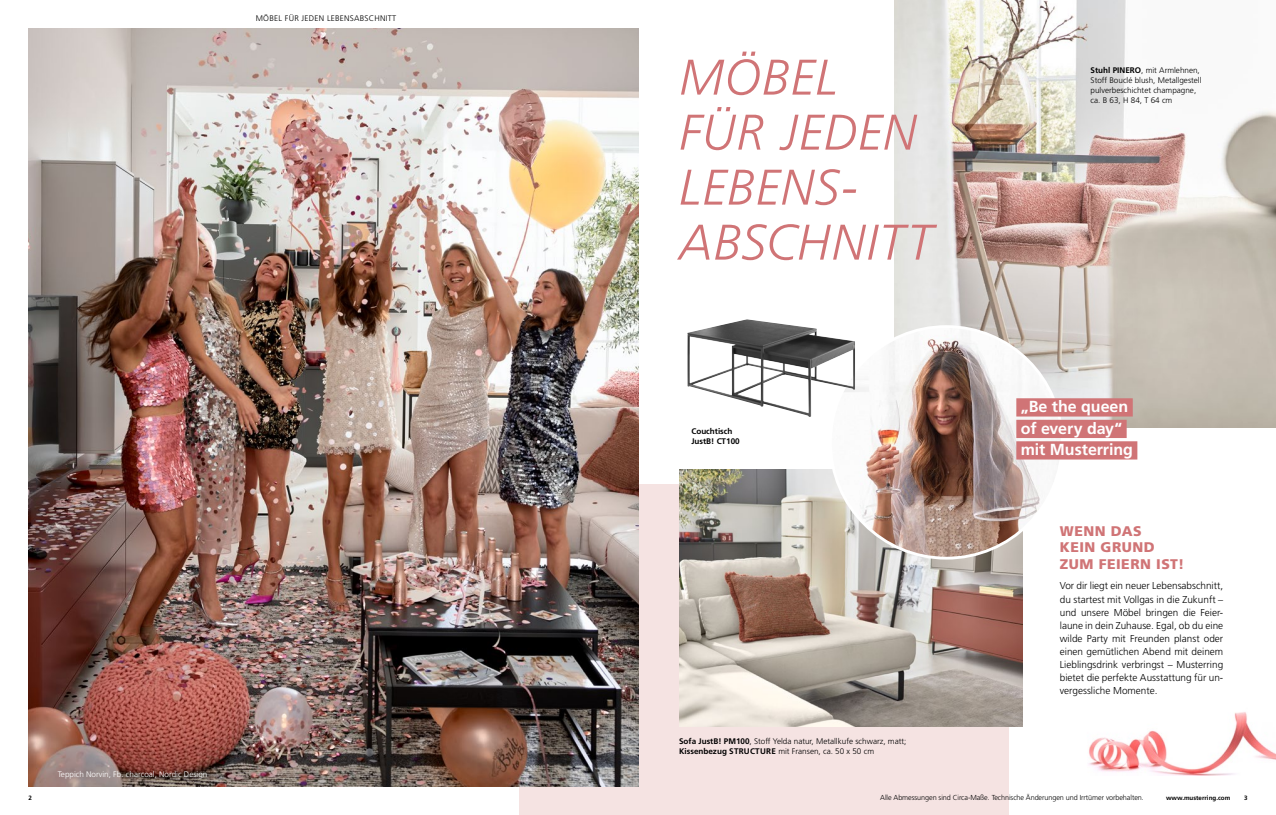
<style>
.page{position:relative;width:1276px;height:815px;background:#fff}
.page>*{position:absolute;margin:0;border:0;box-sizing:border-box;transform-origin:0 0}
.t1{font:italic 300 50px/55px "Frutiger LT Std";letter-spacing:.015em;color:#d07476}
.t2{font:700 16px/21.5px "Frutiger LT Std";letter-spacing:-.005em;color:#fff}
.t3{font:900 14px/16.8px "Frutiger LT Std";letter-spacing:.035em;color:#d07476}
.t4{font:300 10px/13.1px "Frutiger LT Std";color:#000;text-align:justify}
.t5{font:300 8.12px/9.8px "Frutiger LT Std";color:#000}
.t6{font:300 8.12px "Frutiger LT Std";color:#fff}
.t7{font:300 8.12px "Frutiger LT Std";letter-spacing:.03em;color:#000}
.t8{font:700 8.12px/9.8px "Frutiger LT Std";color:#000}
.t9{font:300 7.25px "Frutiger LT Std";letter-spacing:-.01em;color:#000}
.t10{font:700 6.25px "Frutiger LT Std";color:#000}
.s1{font-weight:700}
</style>
<div class="page">
<img style="left:1089px;top:712px;width:187px;height:63px">
<img style="left:894px;top:0;width:382px;height:427px">
<div style="left:519px;top:484px;width:489px;height:331px;background:#f5e3e2"></div>
<img style="left:28px;top:28px;width:610px;height:759px">
<img style="left:679px;top:470px;width:343px;height:256px">
<img style="left:830px;top:327px;width:232px;height:231px;border-radius:116px">
<div style="left:1016px;top:398px;width:116px;height:19px;background:#d07476"></div>
<div style="left:1016px;top:420px;width:110px;height:18px;background:#d07476"></div>
<div style="left:1016px;top:441px;width:121px;height:19px;background:#d07476"></div>
<img style="left:687px;top:319px;width:168px;height:98px">
<p class="t7" style="left:256px;top:14px;width:142px">MÖBEL FÜR JEDEN LEBENSABSCHNITT</p>
<p class="t6" style="left:58px;top:770px;width:151px">Teppich Norvin, Fb. charcoal, Nordic Design</p>
<h1 class="t1" style="left:679px;top:50px;width:255px">MÖBEL<br>FÜR JEDEN<br>LEBENS-<br>ABSCHNITT</h1>
<p class="t8" style="left:691px;top:426px;width:50px">Couchtisch<br>JustB! CT100</p>
<p class="t5" style="left:679px;top:736px;width:229px"><span class="s1">Sofa JustB! PM100</span>, Stoff Yelda natur, Metallkufe schwarz, matt;<br><span class="s1">Kissenbezug STRUCTURE</span> mit Fransen, ca. 50 x 50 cm</p>
<p class="t5" style="left:1090px;top:66px;width:112px"><span class="s1">Stuhl PINERO</span>, mit Armlehnen,<br>Stoff Bouclé blush, Metallgestell pulverbeschichtet champagne, ca. B 63, H 84, T 64 cm</p>
<h2 class="t2" style="left:1020px;top:396px;width:114px">„Be the queen of every day“ mit Musterring</h2>
<h3 class="t3" style="left:1059px;top:522px;width:126px">WENN DAS<br>KEIN GRUND<br>ZUM FEIERN IST!</h3>
<p class="t4" style="left:1059px;top:580px;width:165px">Vor dir liegt ein neuer Lebensabschnitt, du startest mit Vollgas in die Zukunft – und unsere Möbel bringen die Feier&shy;laune in dein Zuhause. Egal, ob du eine wilde Party mit Freunden planst oder einen gemütlichen Abend mit deinem Lieblingsdrink verbringst – Musterring bietet die perfekte Ausstattung für un&shy;vergessliche Momente.</p>
<p class="t10" style="left:28px;top:794px;width:5px">2</p>
<p class="t9" style="left:880px;top:793px;width:265px">Alle Abmessungen sind Circa-Maße. Technische Änderungen und Irrtümer vorbehalten.</p>
<p class="t10" style="left:1166px;top:794px;width:66px">www.musterring.com</p>
<p class="t10" style="left:1244px;top:794px;width:5px">3</p>
</div>
